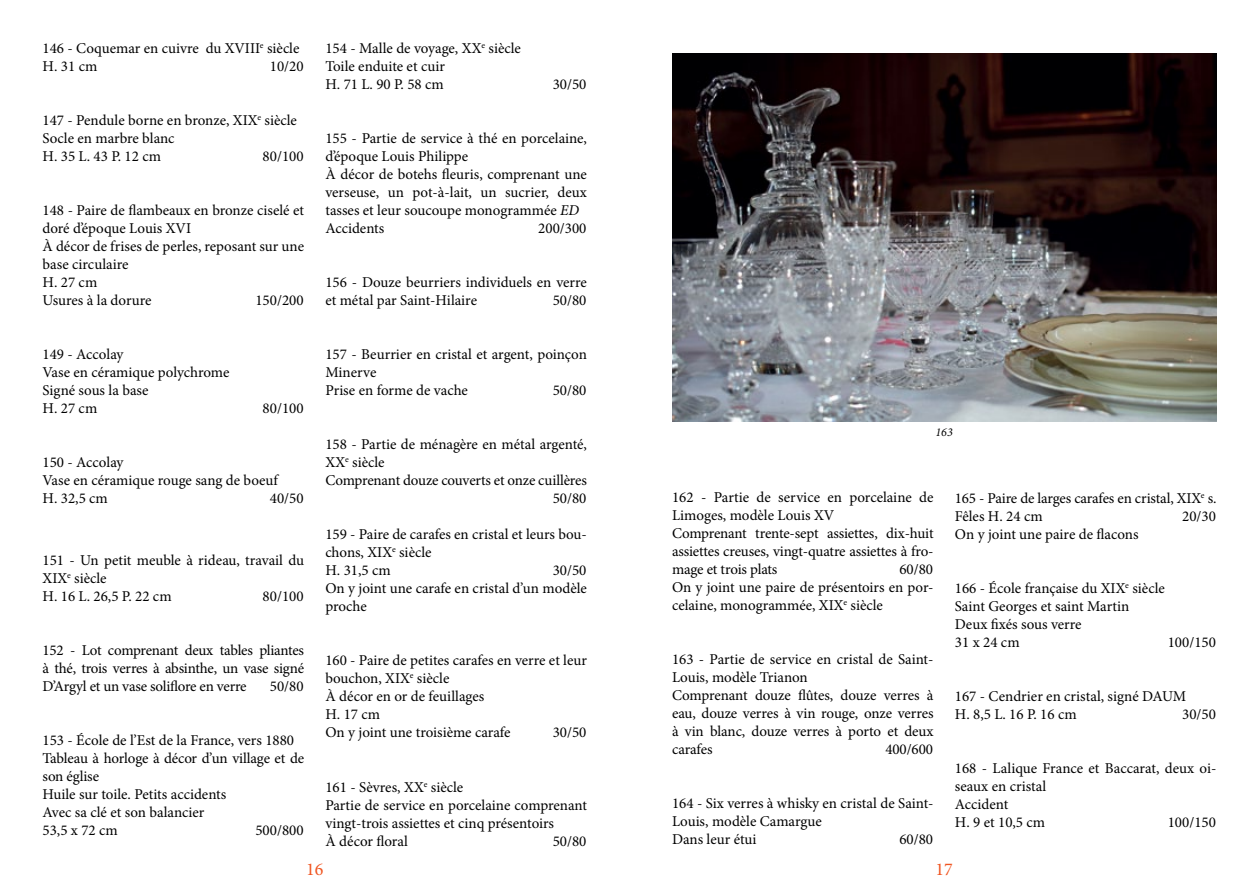
<style>
.page{position:relative;width:1259px;height:893px;background:#fff}
.page>*{position:absolute;margin:0;border:0;box-sizing:border-box;transform-origin:0 0}
.t1{font:18px "Minion Pro";color:#f05622}
.t2{font:15px/18px "Minion Pro";color:#000}
.t3{font:italic 12px "Minion Pro";color:#000}
.s1{font-style:italic}
</style>
<div class="page">
<img style="left:672px;top:53px;width:544px;height:369px">
<p class="t2" style="left:43px;top:40px;width:258px">146 - Coquemar en cuivre du XVIII<sup>e</sup> siècle<br>H. 31 cm</p>
<p class="t2" style="left:270px;top:58px;width:35px">10/20</p>
<p class="t2" style="left:43px;top:112px;width:256px">147 - Pendule borne en bronze, XIX<sup>e</sup> siècle<br>Socle en marbre blanc<br>H. 35 L. 43 P. 12 cm</p>
<p class="t2" style="left:263px;top:148px;width:42px">80/100</p>
<p class="t2" style="left:43px;top:202px;width:263px">148 - Paire de flambeaux en bronze ciselé et doré d’époque Louis XVI<br>à décor de frises de perles, reposant sur une base circulaire<br>H. 27 cm<br>Usures à la dorure</p>
<p class="t2" style="left:255px;top:292px;width:50px">150/200</p>
<p class="t2" style="left:43px;top:346px;width:188px">149 - Accolay<br>Vase en céramique polychrome<br>Signé sous la base<br>H. 27 cm</p>
<p class="t2" style="left:263px;top:400px;width:42px">80/100</p>
<p class="t2" style="left:43px;top:454px;width:237px">150 - Accolay<br>Vase en céramique rouge sang de boeuf<br>H. 32,5 cm</p>
<p class="t2" style="left:270px;top:490px;width:35px">40/50</p>
<p class="t2" style="left:43px;top:551px;width:263px">151 - Un petit meuble à rideau, travail du<br>XIX<sup>e</sup> siècle<br>H. 16 L. 26,5 P. 22 cm</p>
<p class="t2" style="left:263px;top:587px;width:42px">80/100</p>
<p class="t2" style="left:43px;top:641px;width:263px;text-align:justify">152 - Lot comprenant deux tables pliantes à thé, trois verres à absinthe, un vase signé D’Argyl et un vase soliflore en verre</p>
<p class="t2" style="left:270px;top:677px;width:35px">50/80</p>
<p class="t2" style="left:43px;top:731px;width:263px">153 - École de l’Est de la France, vers 1880<br>Tableau à horloge à décor d’un village et de son église<br>Huile sur toile. Petits accidents<br>Avec sa clé et son balancier<br>53,5 x 72 cm</p>
<p class="t2" style="left:255px;top:821px;width:50px">500/800</p>
<p class="t2" style="left:325px;top:40px;width:197px">154 - Malle de voyage, XX<sup>e</sup> siècle<br>Toile enduite et cuir<br>H. 71 L. 90 P. 58 cm</p>
<p class="t2" style="left:553px;top:76px;width:35px">30/50</p>
<p class="t2" style="left:325px;top:130px;width:263px">155 - Partie de service à thé en porcelaine, d’époque Louis Philippe<br>à décor de botehs fleuris, comprenant une verseuse, un pot-à-lait, un sucrier, deux tasses et leur soucoupe monogrammée <span class="s1">ED </span>Accidents</p>
<p class="t2" style="left:538px;top:220px;width:50px">200/300</p>
<p class="t2" style="left:325px;top:274px;width:263px">156 - Douze beurriers individuels en verre et métal par Saint-Hilaire</p>
<p class="t2" style="left:553px;top:292px;width:35px">50/80</p>
<p class="t2" style="left:325px;top:346px;width:263px">157 - Beurrier en cristal et argent, poinçon<br>Minerve<br>Prise en forme de vache</p>
<p class="t2" style="left:553px;top:382px;width:35px">50/80</p>
<p class="t2" style="left:325px;top:436px;width:263px">158 - Partie de ménagère en métal argenté,</p>
<p class="t2" style="left:325px;top:454px;width:61px">XX<sup>e</sup> siècle</p>
<p class="t2" style="left:325px;top:472px;width:263px">Comprenant douze couverts et onze cuillères</p>
<p class="t2" style="left:553px;top:490px;width:35px">50/80</p>
<p class="t2" style="left:325px;top:526px;width:263px">159 - Paire de carafes en cristal et leurs bou&shy;chons, XIX<sup>e</sup> siècle<br>H. 31,5 cm</p>
<p class="t2" style="left:325px;top:562px;width:263px;text-align:justify;text-indent:227px">30/50<br>On y joint une carafe en cristal d’un modèle proche</p>
<p class="t2" style="left:325px;top:652px;width:263px">160 - Paire de petites carafes en verre et leur bouchon, XIX<sup>e</sup> siècle<br>à décor en or de feuillages<br>H. 17 cm<br>On y joint une troisième carafe</p>
<p class="t2" style="left:553px;top:724px;width:35px">30/50</p>
<p class="t2" style="left:325px;top:778px;width:263px">161 - Sèvres, XX<sup>e</sup> siècle<br>Partie de service en porcelaine comprenant vingt-trois assiettes et cinq présentoirs<br>à décor floral</p>
<p class="t2" style="left:553px;top:832px;width:35px">50/80</p>
<p class="t3" style="left:935px;top:424px;width:19px">163</p>
<p class="t2" style="left:672px;top:488px;width:263px">162 - Partie de service en porcelaine de Limoges, modèle Louis XV<br>Comprenant trente-sept assiettes, dix-huit assiettes creuses, vingt-quatre assiettes à fro&shy;mage et trois plats</p>
<p class="t2" style="left:672px;top:560px;width:263px;text-align:justify;text-indent:227px">60/80<br>On y joint une paire de présentoirs en por&shy;celaine, monogrammée, XIX<sup>e</sup> siècle</p>
<p class="t2" style="left:672px;top:650px;width:263px">163 - Partie de service en cristal de Saint-<br>Louis, modèle Trianon<br>Comprenant douze flûtes, douze verres à eau, douze verres à vin rouge, onze verres à vin blanc, douze verres à porto et deux carafes</p>
<p class="t2" style="left:885px;top:740px;width:49px">400/600</p>
<p class="t2" style="left:672px;top:794px;width:263px">164 - Six verres à whisky en cristal de Saint-<br>Louis, modèle Camargue<br>Dans leur étui</p>
<p class="t2" style="left:899px;top:830px;width:35px">60/80</p>
<p class="t2" style="left:955px;top:489px;width:263px">165 - Paire de larges carafes en cristal, XIX<sup>e</sup> s.<br>Fêles H. 24 cm</p>
<p class="t2" style="left:1182px;top:507px;width:35px">20/30</p>
<p class="t2" style="left:955px;top:525px;width:185px">On y joint une paire de flacons</p>
<p class="t2" style="left:955px;top:579px;width:211px">166 - École française du XIX<sup>e</sup> siècle<br>Saint Georges et saint Martin<br>Deux fixés sous verre<br>31 x 24 cm</p>
<p class="t2" style="left:1167px;top:633px;width:50px">100/150</p>
<p class="t2" style="left:955px;top:687px;width:233px">167 - Cendrier en cristal, signé DAUM<br>H. 8,5 L. 16 P. 16 cm</p>
<p class="t2" style="left:1182px;top:705px;width:35px">30/50</p>
<p class="t2" style="left:955px;top:759px;width:263px">168 - Lalique France et Baccarat, deux oi&shy;seaux en cristal<br>Accident<br>H. 9 et 10,5 cm</p>
<p class="t2" style="left:1167px;top:813px;width:50px">100/150</p>
<p class="t1" style="left:306px;top:857px;width:19px">16</p>
<p class="t1" style="left:935px;top:857px;width:19px">17</p>
</div>
